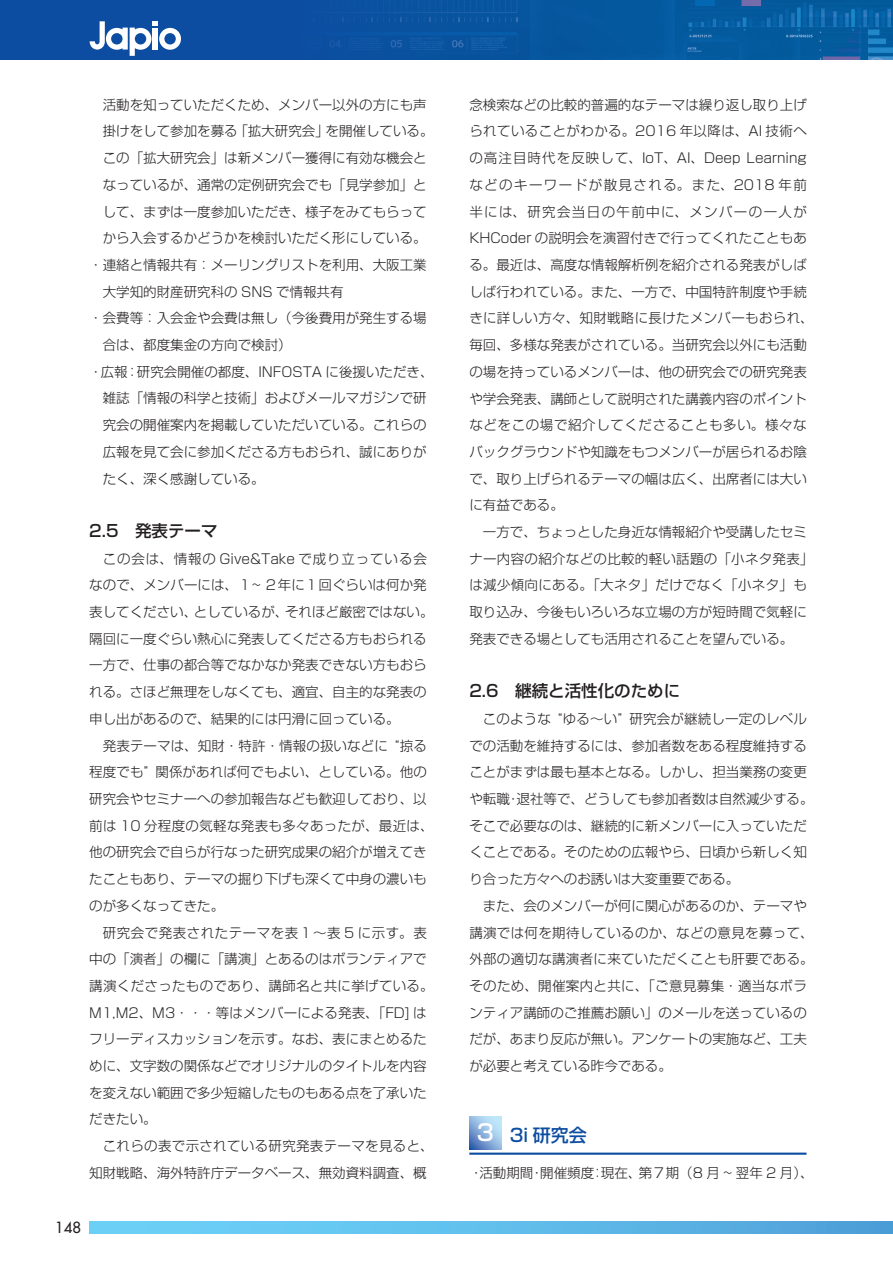
<style>
.page{position:relative;width:893px;height:1263px;background:#fff}
.page>*{position:absolute;margin:0;border:0;box-sizing:border-box;transform-origin:0 0}
.t1{font:500 18px "Shin Go Pro";color:#0d4da1}
.t2{font:500 16.5px "Shin Go Pr 5";color:#231f20}
.t3{font:500 15px "Futura Std";color:#231f20}
.t4{font:300 13.5px/26.7px "Shin Go Pr 5";color:#231f20}
.t5{font:300 13.5px/26.7px "Shin Go Pr 5";letter-spacing:.025em;color:#231f20}
.s1{font-family:"Shin Go Pr 5";font-size:22.5px;color:#fff}
</style>
<div class="page">
<svg style="left:89px;top:1221px;width:804px;height:12px;background:#5fbbe9"></svg>
<div style="left:0;top:0;width:893px;height:60px;background:#0d4da1"></div>
<svg style="left:90px;top:21px;width:91px;height:35px"></svg>
<svg style="left:330px;top:0;width:563px;height:60px"></svg>
<svg style="left:469px;top:1116px;width:33px;height:33px"></svg>
<hr style="left:469px;top:1152px;width:337px;height:3px;background:#0d4da1">
<p class="t4" style="left:103px;top:90px;width:325px">活動を知っていただくため、メンバー以外の方にも声</p>
<p class="t4" style="left:103px;top:117px;width:332px">掛けをして参加を募る「拡大研究会」を開催している。</p>
<p class="t4" style="left:103px;top:143px;width:325px">この「拡大研究会」は新メンバー獲得に有効な機会と</p>
<p class="t4" style="left:103px;top:170px;width:325px">なっているが、通常の定例研究会でも「見学参加」と</p>
<p class="t4" style="left:103px;top:197px;width:325px">して、まずは一度参加いただき、様子をみてもらって</p>
<p class="t4" style="left:103px;top:223px;width:325px">から入会するかどうかを検討いただく形にしている。</p>
<p class="t4" style="left:89px;top:250px;width:339px">・連絡と情報共有：メーリングリストを利用、大阪工業</p>
<p class="t4" style="left:103px;top:277px;width:242px">大学知的財産研究科の SNS で情報共有</p>
<p class="t4" style="left:89px;top:304px;width:339px">・会費等：入会金や会費は無し（今後費用が発生する場</p>
<p class="t4" style="left:103px;top:330px;width:190px">合は、都度集金の方向で検討）</p>
<p class="t4" style="left:89px;top:357px;width:346px">・広報：研究会開催の都度、INFOSTA に後援いただき、</p>
<p class="t4" style="left:103px;top:384px;width:325px">雑誌「情報の科学と技術」およびメールマガジンで研</p>
<p class="t4" style="left:103px;top:410px;width:325px">究会の開催案内を掲載していただいている。これらの</p>
<p class="t4" style="left:103px;top:437px;width:325px">広報を見て会に参加くださる方もおられ、誠にありが</p>
<p class="t4" style="left:103px;top:464px;width:163px">たく、深く感謝している。</p>
<p class="t2" style="left:89px;top:517px;width:130px">2.5　発表テーマ</p>
<p class="t4" style="left:89px;top:544px;width:346px;text-indent:14px">この会は、情報の Give&amp;Take で成り立っている会なので、メンバーには、１~ ２年に１回ぐらいは何か発表してください、としているが、それほど厳密ではない。隔回に一度ぐらい熱心に発表してくださる方もおられる一方で、仕事の都合等でなかなか発表できない方もおられる。さほど無理をしなくても、適宜、自主的な発表の申し出があるので、結果的には円滑に回っている。</p>
<p class="t4" style="left:89px;top:731px;width:346px;text-indent:14px">発表テーマは、知財・特許・情報の扱いなどに “掠る程度でも” 関係があれば何でもよい、としている。他の研究会やセミナーへの参加報告なども歓迎しており、以前は 10 分程度の気軽な発表も多々あったが、最近は、他の研究会で自らが行なった研究成果の紹介が増えてきたこともあり、テーマの掘り下げも深くて中身の濃いものが多くなってきた。</p>
<p class="t4" style="left:89px;top:918px;width:346px;text-indent:14px">研究会で発表されたテーマを表１～表 5 に示す。表中の「演者」の欄に「講演」とあるのはボランティアで講演くださったものであり、講師名と共に挙げている。<br>M1,M2、M3・・・等はメンバーによる発表、「FD] はフリーディスカッションを示す。なお、表にまとめるために、文字数の関係などでオリジナルのタイトルを内容を変えない範囲で多少短縮したものもある点を了承いただきたい。</p>
<p class="t5" style="left:89px;top:1131px;width:346px;text-indent:14px">これらの表で示されている研究発表テーマを見ると、知財戦略、海外特許庁データベース、無効資料調査、概</p>
<p class="t3" style="left:55px;top:1218px;width:28px">148</p>
<p class="t4" style="left:469px;top:90px;width:346px">念検索などの比較的普遍的なテーマは繰り返し取り上げられていることがわかる。2016 年以降は、AI 技術への高注目時代を反映して、IoT、AI、Deep Learningなどのキーワードが散見される。また、2018 年前半には、研究会当日の午前中に、メンバーの一人が<br>KHCoder の説明会を演習付きで行ってくれたこともある。最近は、高度な情報解析例を紹介される発表がしばしば行われている。また、一方で、中国特許制度や手続きに詳しい方々、知財戦略に長けたメンバーもおられ、毎回、多様な発表がされている。当研究会以外にも活動の場を持っているメンバーは、他の研究会での研究発表や学会発表、講師として説明された講義内容のポイントなどをこの場で紹介してくださることも多い。様々なバックグラウンドや知識をもつメンバーが居られるお陰で、取り上げられるテーマの幅は広く、出席者には大いに有益である。</p>
<p class="t4" style="left:469px;top:517px;width:346px;text-indent:14px">一方で、ちょっとした身近な情報紹介や受講したセミナー内容の紹介などの比較的軽い話題の「小ネタ発表」は減少傾向にある。「大ネタ」だけでなく「小ネタ」も取り込み、今後もいろいろな立場の方が短時間で気軽に発表できる場としても活用されることを望んでいる。</p>
<p class="t2" style="left:469px;top:677px;width:212px">2.6　継続と活性化のために</p>
<p class="t4" style="left:469px;top:704px;width:346px;text-indent:14px">このような “ゆる～い” 研究会が継続し一定のレベルでの活動を維持するには、参加者数をある程度維持することがまずは最も基本となる。しかし、担当業務の変更や転職・退社等で、どうしても参加者数は自然減少する。そこで必要なのは、継続的に新メンバーに入っていただくことである。そのための広報やら、日頃から新しく知り合った方々へのお誘いは大変重要である。</p>
<p class="t4" style="left:469px;top:891px;width:346px;text-indent:14px">また、会のメンバーが何に関心があるのか、テーマや講演では何を期待しているのか、などの意見を募って、外部の適切な講演者に来ていただくことも肝要である。そのため、開催案内と共に、「ご意見募集・適当なボランティア講師のご推薦お願い」のメールを送っているのだが、あまり反応が無い。アンケートの実施など、工夫が必要と考えている昨今である。</p>
<h1 class="t1" style="left:477px;top:1120px;width:111px"><span class="s1">3</span> 3i 研究会</h1>
<p class="t4" style="left:469px;top:1158px;width:346px">・活動期間・開催頻度：現在、第７期（8 月 ~ 翌年 2 月）、</p>
</div>
